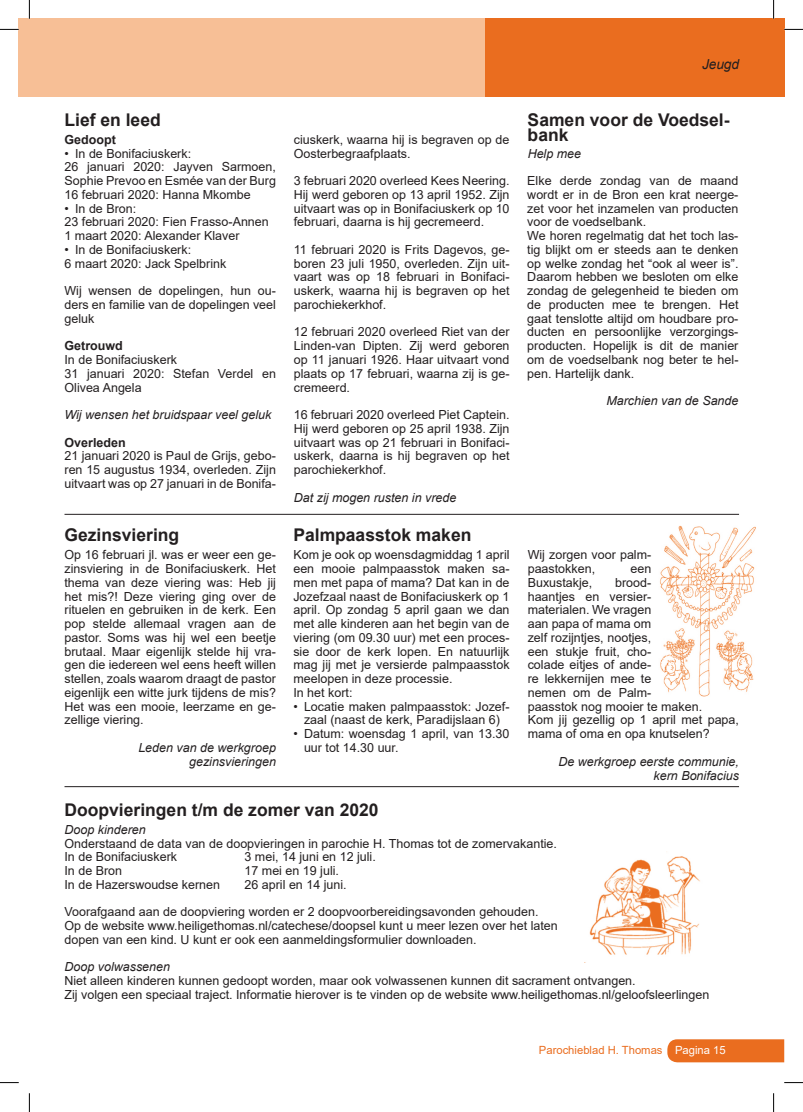
<style>
.page{position:relative;width:803px;height:1112px;background:#fff}
.page>*{position:absolute;margin:0;border:0;box-sizing:border-box;transform-origin:0 0}
.t1{font:700 17.5px/15px "Arial";color:#231f20}
.t2{font:italic 13.75px "Arial";letter-spacing:-.01em;color:#231f20}
.t3{font:12.5px/13.8px "Arial";color:#231f20}
.t4{font:italic 12.5px/13.8px "Arial";color:#231f20;text-align:right}
.t5{font:700 12.5px "Arial";color:#231f20}
.t6{font:11.25px "Arial";color:#ea6d1f}
.s1{color:#fff}
</style>
<div class="page">
<div style="left:667px;top:1039px;width:117px;height:23px;background:#ea6d1f"></div>
<div style="left:19px;top:19px;width:473px;height:78px;background:#f7bf96"></div>
<div style="left:485px;top:19px;width:299px;height:78px;background:#ea6d1f"></div>
<hr style="left:65px;top:514px;width:674px;height:1px;background:#231f20">
<hr style="left:65px;top:786px;width:674px;height:1px;background:#231f20">
<img style="left:660px;top:525px;width:96px;height:172px">
<img style="left:589px;top:856px;width:111px;height:99px">
<svg style="left:0;top:29px;width:19px;height:1px"></svg>
<svg style="left:784px;top:29px;width:19px;height:1px"></svg>
<svg style="left:0;top:1082px;width:19px;height:1px"></svg>
<svg style="left:784px;top:1082px;width:19px;height:1px"></svg>
<svg style="left:29px;top:0;width:1px;height:19px"></svg>
<svg style="left:29px;top:1093px;width:1px;height:18px"></svg>
<svg style="left:773px;top:0;width:1px;height:19px"></svg>
<svg style="left:773px;top:1093px;width:1px;height:18px"></svg>
<h1 class="t1" style="left:65px;top:112px;width:98px">Lief en leed</h1>
<p class="t5" style="left:65px;top:131px;width:53px">Gedoopt</p>
<p class="t3" style="left:65px;top:146px;width:213px">• In de Bonifaciuskerk:<br>26 januari 2020: Jayven Sarmoen,<br>Sophie Prevoo en Esmée van der Burg<br>16 februari 2020: Hanna Mkombe</p>
<p class="t3" style="left:65px;top:201px;width:206px">• In de Bron:<br>23 februari 2020: Fien Frasso-Annen<br>1 maart 2020: Alexander Klaver</p>
<p class="t3" style="left:65px;top:242px;width:163px">• In de Bonifaciuskerk:<br>6 maart 2020: Jack Spelbrink</p>
<p class="t3" style="left:65px;top:284px;width:213px;text-align:justify">Wij wensen de dopelingen, hun ou&shy;ders en familie van de dopelingen veel geluk</p>
<p class="t5" style="left:65px;top:337px;width:60px">Getrouwd</p>
<p class="t3" style="left:65px;top:352px;width:213px">In de Bonifaciuskerk<br>31 januari 2020: Stefan Verdel en<br>Olivea Angela</p>
<p class="t4" style="left:65px;top:408px;width:208px">Wij wensen het bruidspaar veel geluk</p>
<p class="t5" style="left:65px;top:433px;width:63px">Overleden</p>
<p class="t3" style="left:65px;top:449px;width:213px;text-align:justify">21 januari 2020 is Paul de Grijs, gebo&shy;ren 15 augustus 1934, overleden. Zijn uitvaart was op 27 januari in de Bonifa-</p>
<p class="t3" style="left:294px;top:132px;width:217px">ciuskerk, waarna hij is begraven op de<br>Oosterbegraafplaats.</p>
<p class="t3" style="left:294px;top:174px;width:217px;text-align:justify">3 februari 2020 overleed Kees Neering.<br>Hij werd geboren op 13 april 1952. Zijn uitvaart was op in Bonifaciuskerk op 10 februari, daarna is hij gecremeerd.</p>
<p class="t3" style="left:294px;top:242px;width:217px;text-align:justify">11 februari 2020 is Frits Dagevos, ge&shy;boren 23 juli 1950, overleden. Zijn uit&shy;vaart was op 18 februari in Bonifaci&shy;uskerk, waarna hij is begraven op het parochiekerkhof.</p>
<p class="t3" style="left:294px;top:325px;width:217px;text-align:justify">12 februari 2020 overleed Riet van der Linden-van Dipten. Zij werd geboren op 11 januari 1926. Haar uitvaart vond plaats op 17 februari, waarna zij is ge&shy;cremeerd.</p>
<p class="t3" style="left:294px;top:407px;width:217px;text-align:justify">16 februari 2020 overleed Piet Captein.<br>Hij werd geboren op 25 april 1938. Zijn uitvaart was op 21 februari in Bonifaci&shy;uskerk, daarna is hij begraven op het parochiekerkhof.</p>
<p class="t4" style="left:294px;top:490px;width:164px">Dat zij mogen rusten in vrede</p>
<h1 class="t1" style="left:65px;top:527px;width:116px">Gezinsviering</h1>
<h1 class="t1" style="left:293px;top:527px;width:179px">Palmpaasstok maken</h1>
<p class="t3" style="left:65px;top:548px;width:213px;text-align:justify">Op 16 februari jl. was er weer een ge&shy;zinsviering in de Bonifaciuskerk. Het thema van deze viering was: Heb jij het mis?! Deze viering ging over de rituelen en gebruiken in de kerk. Een pop stelde allemaal vragen aan de pastor. Soms was hij wel een beetje brutaal. Maar eigenlijk stelde hij vra&shy;gen die iedereen wel eens heeft willen stellen, zoals waarom draagt de pastor eigenlijk een witte jurk tijdens de mis?<br>Het was een mooie, leerzame en ge&shy;zellige viering.</p>
<p class="t4" style="left:138px;top:740px;width:139px">Leden van de werkgroep gezinsvieringen</p>
<p class="t3" style="left:293px;top:548px;width:218px">Kom je ook op woensdagmiddag 1 april een mooie palmpaasstok maken sa&shy;men met papa of mama? Dat kan in de<br>Jozefzaal naast de Bonifaciuskerk op 1 april. Op zondag 5 april gaan we dan met alle kinderen aan het begin van de viering (om 09.30 uur) met een proces&shy;sie door de kerk lopen. En natuurlijk mag jij met je versierde palmpaasstok meelopen in deze processie.<br>In het kort:</p>
<p class="t3" style="left:293px;top:699px;width:218px;text-align:center">• Locatie maken palmpaasstok: Jozef&shy;zaal (naast de kerk, Paradijslaan 6)</p>
<p class="t3" style="left:304px;top:726px;width:207px;text-indent:-11px">• Datum: woensdag 1 april, van 13.30 uur tot 14.30 uur.</p>
<h1 class="t1" style="left:65px;top:802px;width:316px">Doopvieringen t/m de zomer van 2020</h1>
<p class="t2" style="left:702px;top:55px;width:38px">Jeugd</p>
<h1 class="t1" style="left:528px;top:112px;width:203px">Samen voor de Voedsel&shy;bank</h1>
<p class="t4" style="left:528px;top:147px;width:55px">Help mee</p>
<p class="t3" style="left:527px;top:174px;width:213px">Elke derde zondag van de maand wordt er in de Bron een krat neerge&shy;zet voor het inzamelen van producten voor de voedselbank.<br>We horen regelmatig dat het toch las&shy;tig blijkt om er steeds aan te denken op welke zondag het “ook al weer is”.<br>Daarom hebben we besloten om elke zondag de gelegenheid te bieden om de producten mee te brengen. Het gaat tenslotte altijd om houdbare pro&shy;ducten en persoonlijke verzorgings&shy;producten. Hopelijk is dit de manier om de voedselbank nog beter te hel&shy;pen. Hartelijk dank.</p>
<p class="t4" style="left:606px;top:394px;width:134px">Marchien van de Sande</p>
<p class="t3" style="left:528px;top:548px;width:125px">Wij zorgen voor palm&shy;paastokken,</p>
<p class="t3" style="left:630px;top:561px;width:22px">een</p>
<p class="t3" style="left:528px;top:575px;width:213px;text-indent:87px">brood-<br>haantjes en versier-<br>materialen. We vragen<br>aan papa of mama om<br>zelf rozijntjes, nootjes,<br>een stukje fruit, cho-<br>colade eitjes of ande-<br>re lekkernijen mee te<br>nemen om de Palm-<br>paasstok nog mooier te maken.<br>Kom jij gezellig op 1 april met papa, mama of oma en opa knutselen?</p>
<p class="t4" style="left:558px;top:754px;width:182px">De werkgroep eerste communie, kern Bonifacius</p>
<p class="t3" style="left:528px;top:575px;width:66px">Buxustakje,</p>
<p class="t4" style="left:65px;top:822px;width:83px">Doop kinderen</p>
<p class="t3" style="left:65px;top:836px;width:494px">Onderstaand de data van de doopvieringen in parochie H. Thomas tot de zomervakantie.<br>In de Bonifaciuskerk</p>
<p class="t3" style="left:245px;top:849px;width:133px">3 mei, 14 juni en 12 juli.</p>
<p class="t3" style="left:65px;top:863px;width:59px">In de Bron</p>
<p class="t3" style="left:245px;top:863px;width:96px">17 mei en 19 juli.</p>
<p class="t3" style="left:65px;top:877px;width:157px">In de Hazerswoudse kernen</p>
<p class="t3" style="left:245px;top:877px;width:104px">26 april en 14 juni.</p>
<p class="t3" style="left:65px;top:904px;width:495px">Voorafgaand aan de doopviering worden er 2 doopvoorbereidingsavonden gehouden.<br>Op de website www.heiligethomas.nl/catechese/doopsel kunt u meer lezen over het laten dopen van een kind. U kunt er ook een aanmeldingsformulier downloaden.</p>
<p class="t4" style="left:65px;top:960px;width:107px">Doop volwassenen</p>
<p class="t3" style="left:65px;top:973px;width:646px">Niet alleen kinderen kunnen gedoopt worden, maar ook volwassenen kunnen dit sacrament ontvangen.<br>Zij volgen een speciaal traject. Informatie hierover is te vinden op de website www.heiligethomas.nl/geloofsleerlingen</p>
<p class="t6" style="left:539px;top:1042px;width:188px">Parochieblad H. Thomas <span class="s1">Pagina 15</span></p>
</div>
